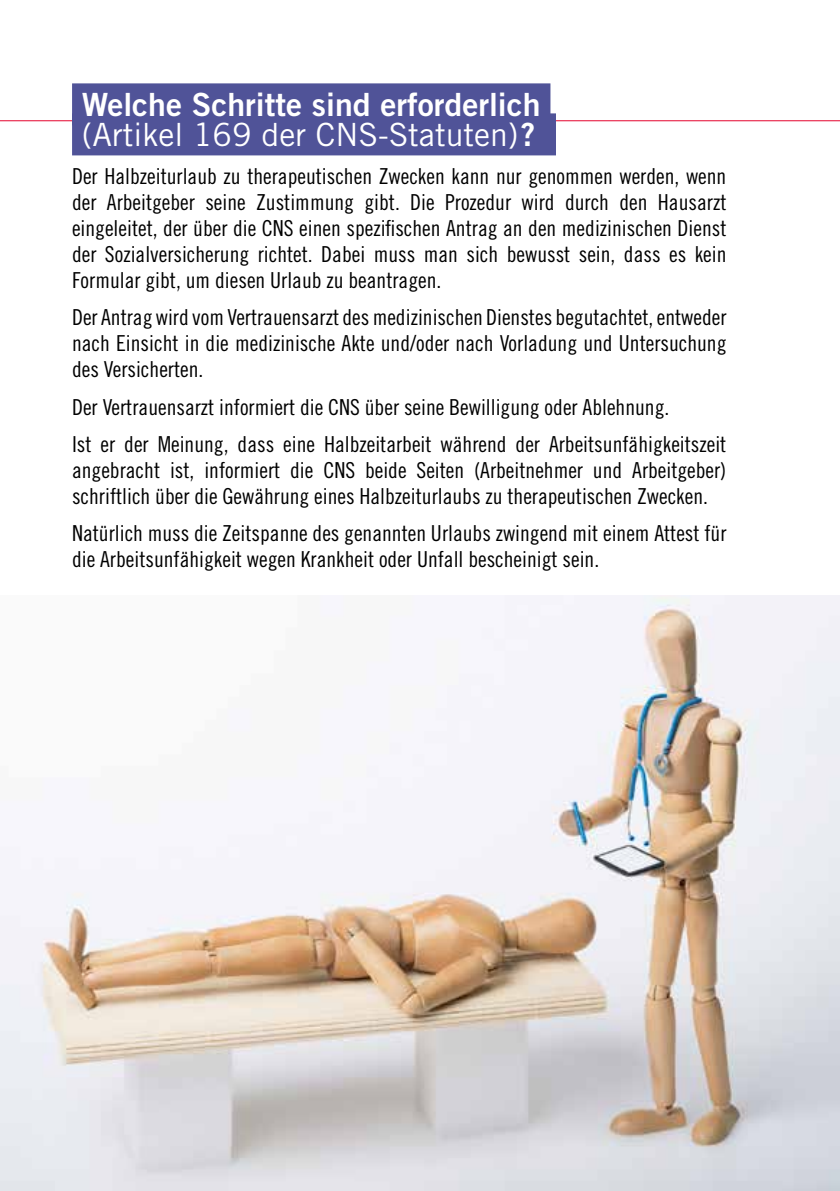
<style>
.page{position:relative;width:840px;height:1191px;background:#fff}
.page>*{position:absolute;margin:0;border:0;box-sizing:border-box;transform-origin:0 0}
.t1{font:32px "Trade Gothic LT Std Bd 2";color:#fff}
.t2{font:32px "Trade Gothic LT Std";color:#fff}
.t3{font:22px/26px "Trade Gothic LT Std Cn 18";color:#000}
.s1{font-family:"Trade Gothic LT Std Bd 2"}
</style>
<div class="page">
<hr style="left:0;top:120px;width:839px;height:1px;background:#e4032e">
<div style="left:72px;top:83px;width:478px;height:42px;background:#505398"></div>
<div style="left:72px;top:113px;width:483px;height:42px;background:#505398"></div>
<img style="left:0;top:595px;width:839px;height:596px">
<h1 class="t1" style="left:82px;top:85px;width:460px">Welche Schritte sind erforderlich</h1>
<h1 class="t2" style="left:82px;top:116px;width:455px">(Artikel 169 der CNS-Statuten) <span class="s1">?</span></h1>
<p class="t3" style="left:72px;top:163px;width:655px;text-align:justify">Der Halbzeiturlaub zu therapeutischen Zwecken kann nur genommen werden, wenn der Arbeitgeber seine Zustimmung gibt. Die Prozedur wird durch den Hausarzt eingeleitet, der über die CNS einen spezifischen Antrag an den medizinischen Dienst der Sozialversicherung richtet. Dabei muss man sich bewusst sein, dass es kein Formular gibt, um diesen Urlaub zu beantragen.</p>
<p class="t3" style="left:72px;top:304px;width:655px;text-align:justify">Der Antrag wird vom Vertrauensarzt des medizinischen Dienstes begutachtet, entweder nach Einsicht in die medizinische Akte und/oder nach Vorladung und Untersuchung des Versicherten.</p>
<p class="t3" style="left:72px;top:388px;width:655px;line-height:37.4px">Der Vertrauensarzt informiert die CNS über seine Bewilligung oder Ablehnung.<br>Ist er der Meinung, dass eine Halbzeitarbeit während der Arbeitsunfähigkeitszeit</p>
<p class="t3" style="left:72px;top:457px;width:655px">angebracht ist, informiert die CNS beide Seiten (Arbeitnehmer und Arbeitgeber) schriftlich über die Gewährung eines Halbzeiturlaubs zu therapeutischen Zwecken.</p>
<p class="t3" style="left:72px;top:520px;width:655px">Natürlich muss die Zeitspanne des genannten Urlaubs zwingend mit einem Attest für die Arbeitsunfähigkeit wegen Krankheit oder Unfall bescheinigt sein.</p>
</div>
